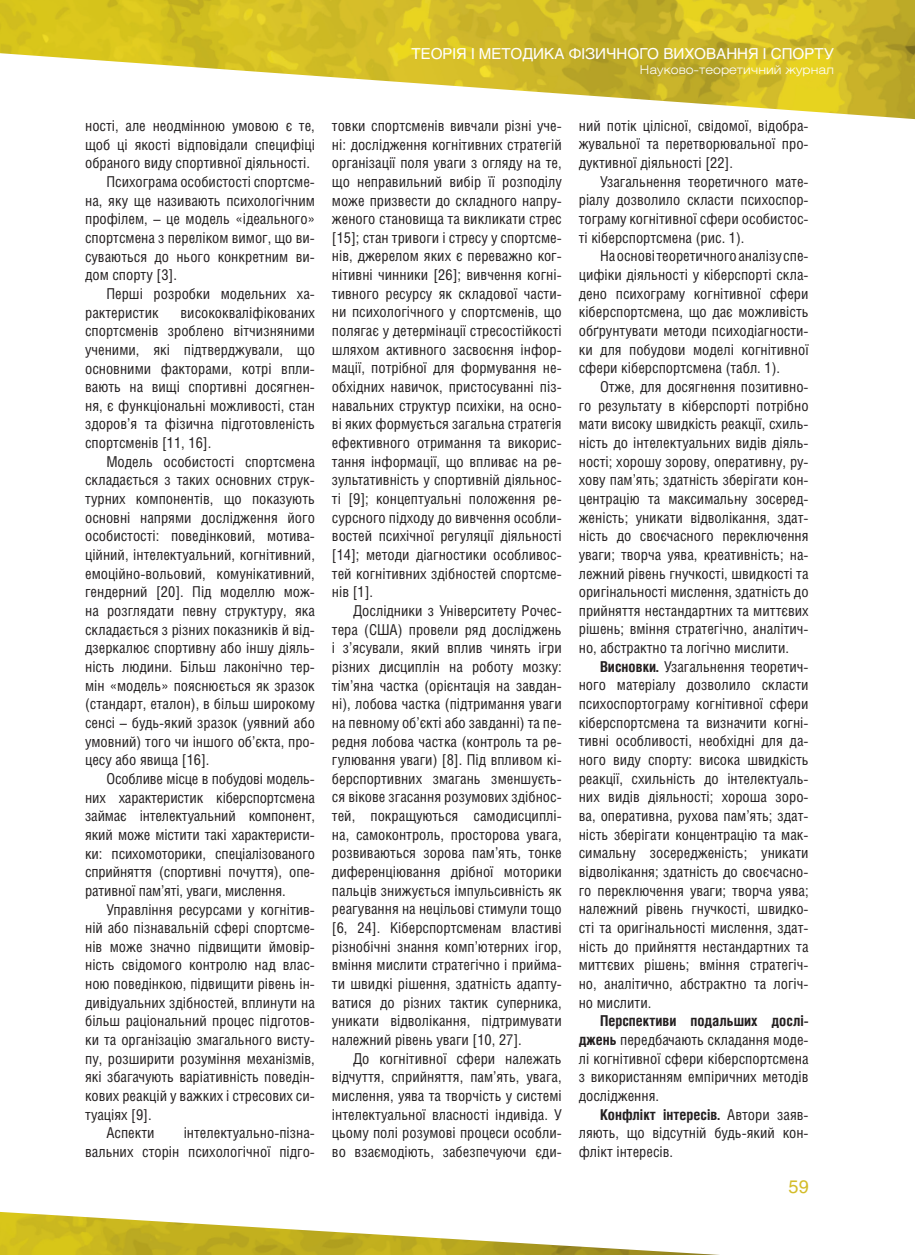
<style>
.page{position:relative;width:915px;height:1255px;background:#fff}
.page>*{position:absolute;margin:0;border:0;box-sizing:border-box;transform-origin:0 0}
.t1{font:18px "Helios C";color:#d3bc29}
.t2{font:15px/18.6px "Helios Cond C";color:#231f20;text-align:justify}
.t3{font:15px "Helios C";color:#fff}
.t4{font:12px "Helios Ext Light C";color:#fff}
.s1{font-weight:700}
</style>
<div class="page">
<img style="left:0;top:0;width:914px;height:119px">
<img style="left:0;top:1211px;width:703px;height:43px">
<p class="t3" style="left:411px;top:44px;width:424px">Теорія і методика фізичного виховання і спорту</p>
<p class="t4" style="left:639px;top:62px;width:196px">Науково-теоретичний журнал</p>
<p class="t2" style="left:85px;top:116px;width:231px">ності, але неодмінною умовою є те,</p>
<p class="t2" style="left:85px;top:135px;width:231px">щоб ці якості відповідали специфіці</p>
<p class="t2" style="left:85px;top:153px;width:226px">обраного виду спортивної діяльності.</p>
<p class="t2" style="left:106px;top:172px;width:210px">Психограма особистості спортсме-</p>
<p class="t2" style="left:85px;top:191px;width:231px">на, яку ще називають психологічним</p>
<p class="t2" style="left:85px;top:209px;width:231px">профілем, – це модель «ідеального»</p>
<p class="t2" style="left:85px;top:228px;width:231px">спортсмена з переліком вимог, що ви-</p>
<p class="t2" style="left:85px;top:247px;width:231px">суваються до нього конкретним ви-</p>
<p class="t2" style="left:85px;top:265px;width:93px">дом спорту [3].</p>
<p class="t2" style="left:106px;top:284px;width:210px">Перші розробки модельних ха-</p>
<p class="t2" style="left:85px;top:302px;width:75px">рактеристик</p>
<p class="t2" style="left:85px;top:302px;width:231px;text-indent:95px">висококваліфікованих спортсменів зроблено вітчизняними ученими, які підтверджували, що основними факторами, котрі впли&shy;вають на вищі спортивні досягнен&shy;ня, є функціональні можливості, стан здоров’я та фізична підготовленість спортсменів [11, 16].</p>
<p class="t2" style="left:85px;top:452px;width:231px;text-indent:21px">Модель особистості спортсмена складається з таких основних струк&shy;турних компонентів, що показують основні напрями дослідження його особистості: поведінковий, мотива&shy;ційний, інтелектуальний, когнітивний, емоційно-вольовий, комунікативний, гендерний [20]. Під моделлю мож&shy;на розглядати певну структуру, яка складається з різних показників й від&shy;дзеркалює спортивну або іншу діяль&shy;ність людини. Більш лаконічно тер&shy;мін «модель» пояснюється як зразок (стандарт, еталон), в більш широкому сенсі – будь-який зразок (уявний або умовний) того чи іншого об’єкта, про&shy;цесу або явища [16].</p>
<p class="t2" style="left:85px;top:769px;width:231px;text-indent:21px">Особливе місце в побудові модель&shy;них характеристик кіберспортсмена займає інтелектуальний компонент, який може містити такі характеристи&shy;ки: психомоторики, спеціалізованого сприйняття (спортивні почуття), опе&shy;ративної пам’яті, уваги, мислення.</p>
<p class="t2" style="left:106px;top:899px;width:210px">Управління ресурсами у когнітив-</p>
<p class="t2" style="left:85px;top:918px;width:231px">ній або пізнавальній сфері спортсме-</p>
<p class="t2" style="left:85px;top:936px;width:231px">нів може значно підвищити ймовір-</p>
<p class="t2" style="left:85px;top:955px;width:231px">ність свідомого контролю над влас-</p>
<p class="t2" style="left:85px;top:974px;width:231px">ною поведінкою, підвищити рівень ін-</p>
<p class="t2" style="left:85px;top:992px;width:231px">дивідуальних здібностей, вплинути на</p>
<p class="t2" style="left:85px;top:1011px;width:231px">більш раціональний процес підготов-</p>
<p class="t2" style="left:85px;top:1030px;width:231px">ки та організацію змагального висту-</p>
<p class="t2" style="left:85px;top:1048px;width:231px">пу, розширити розуміння механізмів,</p>
<p class="t2" style="left:85px;top:1067px;width:231px">які збагачують варіативність поведін-</p>
<p class="t2" style="left:85px;top:1086px;width:231px">кових реакцій у важких і стресових си-</p>
<p class="t2" style="left:85px;top:1104px;width:68px">туаціях [9].</p>
<p class="t2" style="left:106px;top:1123px;width:50px">Аспекти</p>
<p class="t2" style="left:85px;top:1123px;width:231px;text-align:right">інтелектуально-пізна-<br>вальних сторін психологічної підго-</p>
<p class="t2" style="left:332px;top:116px;width:231px">товки спортсменів вивчали різні уче&shy;ні: дослідження когнітивних стратегій організації поля уваги з огляду на те, що неправильний вибір її розподілу може призвести до складного напру&shy;женого становища та викликати стрес [15]; стан тривоги і стресу у спортсме&shy;нів, джерелом яких є переважно ког&shy;нітивні чинники [26]; вивчення когні&shy;тивного ресурсу як складової части&shy;ни психологічного у спортсменів, що полягає у детермінації стресостійкості шляхом активного засвоєння інфор&shy;мації, потрібної для формування не&shy;обхідних навичок, пристосуванні піз&shy;навальних структур психіки, на осно&shy;ві яких формується загальна стратегія ефективного отримання та викорис&shy;тання інформації, що впливає на ре&shy;зультативність у спортивній діяльнос&shy;ті [9]; концептуальні положення ре&shy;сурсного підходу до вивчення особли&shy;востей психічної регуляції діяльності [14]; методи діагностики особливос&shy;тей когнітивних здібностей спортсме&shy;нів [1].</p>
<p class="t2" style="left:332px;top:601px;width:231px;text-indent:21px">Дослідники з Університету Рочес&shy;тера (США) провели ряд досліджень і з’ясували, який вплив чинять ігри різних дисциплін на роботу мозку: тім’яна частка (орієнтація на завдан&shy;ні), лобова частка (підтримання уваги на певному об’єкті або завданні) та пе&shy;редня лобова частка (контроль та ре&shy;гулювання уваги) [8]. Під впливом кі&shy;берспортивних змагань зменшуєть&shy;ся вікове згасання розумових здібнос&shy;тей, покращуються самодисциплі&shy;на, самоконтроль, просторова увага, розвиваються зорова пам’ять, тонке диференціювання дрібної моторики пальців знижується імпульсивність як реагування на нецільові стимули тощо [6, 24]. Кіберспортсменам властиві різнобічні знання комп’ютерних ігор, вміння мислити стратегічно і прийма&shy;ти швидкі рішення, здатність адапту&shy;ватися до різних тактик суперника, уникати відволікання, підтримувати належний рівень уваги [10, 27].</p>
<p class="t2" style="left:332px;top:1048px;width:231px;text-indent:21px">До когнітивної сфери належать відчуття, сприйняття, пам’ять, увага, мислення, уява та творчість у системі інтелектуальної власності індивіда. У цьому полі розумові процеси особли&shy;во взаємодіють, забезпечуючи єди-</p>
<p class="t2" style="left:578px;top:116px;width:231px">ний потік цілісної, свідомої, відобра&shy;жувальної та перетворювальної про&shy;дуктивної діяльності [22].</p>
<p class="t2" style="left:578px;top:172px;width:231px;text-indent:21px">Узагальнення теоретичного мате&shy;ріалу дозволило скласти психоспор&shy;тограму когнітивної сфери особистос&shy;ті кіберспортсмена (рис. 1).</p>
<p class="t2" style="left:578px;top:246px;width:231px;text-indent:21px">На основі теоретичного аналізу спе&shy;цифіки діяльності у кіберспорті скла&shy;дено психограму когнітивної сфери кіберспортсмена, що дає можливість обґрунтувати методи психодіагности&shy;ки для побудови моделі когнітивної сфери кіберспортсмена (табл. 1).</p>
<p class="t2" style="left:578px;top:377px;width:231px;text-indent:21px">Отже, для досягнення позитивно&shy;го результату в кіберспорті потрібно мати високу швидкість реакції, схиль&shy;ність до інтелектуальних видів діяль&shy;ності; хорошу зорову, оперативну, ру&shy;хову пам’ять; здатність зберігати кон&shy;центрацію та максимальну зосеред&shy;женість; уникати відволікання, здат&shy;ність до своєчасного переключення уваги; творча уява, креативність; на&shy;лежний рівень гнучкості, швидкості та оригінальності мислення, здатність до прийняття нестандартних та миттєвих рішень; вміння стратегічно, аналітич&shy;но, абстрактно та логічно мислити.</p>
<p class="t2" style="left:578px;top:657px;width:231px;text-indent:21px"><span class="s1">Висновки.</span> Узагальнення теоретич&shy;ного матеріалу дозволило скласти психоспортограму когнітивної сфери кіберспортсмена та визначити когні&shy;тивні особливості, необхідні для да&shy;ного виду спорту: висока швидкість реакції, схильність до інтелектуаль&shy;них видів діяльності; хороша зоро&shy;ва, оперативна, рухова пам’ять; здат&shy;ність зберігати концентрацію та мак&shy;симальну зосередженість; уникати відволікання; здатність до своєчасно&shy;го переключення уваги; творча уява; належний рівень гнучкості, швидко&shy;сті та оригінальності мислення, здат&shy;ність до прийняття нестандартних та миттєвих рішень; вміння стратегіч&shy;но, аналітично, абстрактно та логіч&shy;но мислити.</p>
<p class="t2" style="left:578px;top:1011px;width:231px;text-indent:21px"><span class="s1">Перспективи подальших дослі&shy;джень</span> передбачають складання моде&shy;лі когнітивної сфери кіберспортсмена з використанням емпіричних методів дослідження.</p>
<p class="t2" style="left:578px;top:1104px;width:231px;text-indent:21px"><span class="s1">Конфлікт інтересів.</span> Автори заяв&shy;ляють, що відсутній будь-який кон&shy;флікт інтересів.</p>
<p class="t1" style="left:788px;top:1175px;width:22px">59</p>
</div>
